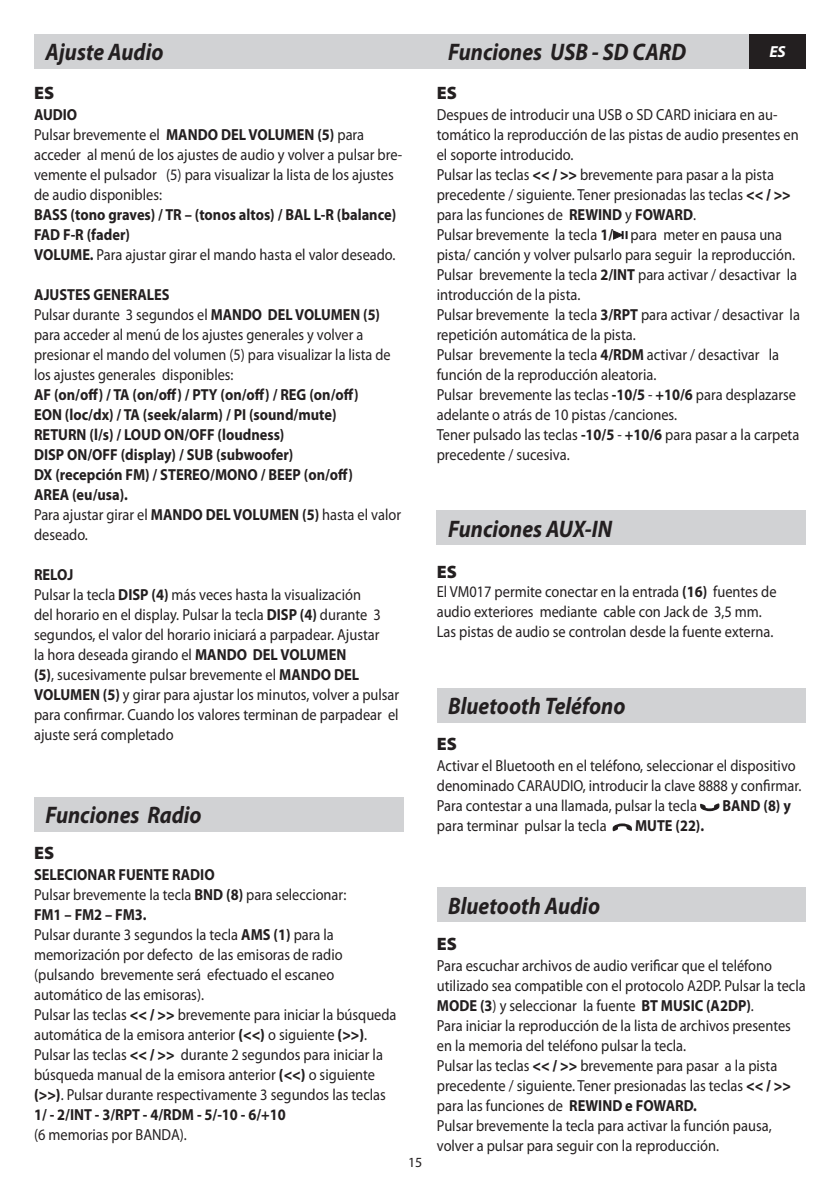
<style>
.page{position:relative;width:840px;height:1191px;background:#fff}
.page>*{position:absolute;margin:0;border:0;box-sizing:border-box;transform-origin:0 0}
.t1{font:italic 700 24px "Myriad Pro";color:#231f20;scale:.9 1}
.t2{font:900 18px "Myriad Pro";color:#231f20}
.t3{font:16px/20px "Myriad Pro";color:#231f20;scale:.9 1}
.t4{font:700 16px/20px "Myriad Pro";color:#231f20;scale:.9 1}
.t5{font:16px/20px "Myriad Pro";color:#231f20;scale:.89 1}
.t6{font:italic 700 16px "Myriad Pro";color:#fff}
.t7{font:14px "Myriad Pro";color:#231f20}
.s1{font-weight:700}
.s2{font-weight:400}
.s3{font-weight:900}
</style>
<div class="page">
<div style="left:34px;top:34px;width:771px;height:34px;background:#d1d2d4"></div>
<div style="left:748px;top:34px;width:57px;height:34px;background:#231f20"></div>
<div style="left:34px;top:797px;width:369px;height:34px;background:#d1d2d4"></div>
<svg style="left:613px;top:230px;width:14px;height:10px"></svg>
<div style="left:436px;top:511px;width:369px;height:34px;background:#d1d2d4"></div>
<div style="left:436px;top:688px;width:369px;height:34px;background:#d1d2d4"></div>
<svg style="left:700px;top:803px;width:19px;height:8px"></svg>
<svg style="left:612px;top:823px;width:20px;height:8px"></svg>
<div style="left:436px;top:888px;width:369px;height:34px;background:#d1d2d4"></div>
<h1 class="t1" style="left:45px;top:36px;width:133px">Ajuste Audio</h1>
<p class="t2" style="left:34px;top:81px;width:22px">ES</p>
<p class="t3" style="left:34px;top:105px;width:410px"><span class="s1">AUDIO<br></span>Pulsar brevemente el <span class="s1">MANDO DEL VOLUMEN (5)</span> para acceder al menú de los ajustes de audio y volver a pulsar bre&shy;vemente el pulsador (5) para visualizar la lista de los ajustes de audio disponibles:</p>
<p class="t4" style="left:34px;top:204px;width:404px">BASS (tono graves) / TR – (tonos altos) / BAL L-R (balance)<br>FAD F-R (fader)<br>VOLUME. <span class="s2">Para ajustar girar el mando hasta el valor deseado.</span></p>
<p class="t5" style="left:34px;top:285px;width:402px"><span class="s1">AJUSTES GENERALES<br></span>Pulsar durante 3 segundos el <span class="s1">MANDO DEL VOLUMEN (5) </span>para acceder al menú de los ajustes generales y volver a presionar el mando del volumen (5) para visualizar la lista de los ajustes generales disponibles:</p>
<p class="t4" style="left:34px;top:384px;width:409px">AF (on/off) / TA (on/off) / PTY (on/off) / REG (on/off)<br>EON (loc/dx) / TA (seek/alarm) / PI (sound/mute)<br>RETURN (l/s) / LOUD ON/OFF (loudness)<br>DISP ON/OFF (display) / SUB (subwoofer)<br>DX (recepción FM) / STEREO/MONO / BEEP (on/off)<br>AREA (eu/usa).<br><span class="s2">Para ajustar girar el</span> MANDO DEL VOLUMEN (5) <span class="s2">hasta el valor deseado.</span></p>
<p class="t3" style="left:34px;top:565px;width:407px"><span class="s1">RELOJ<br></span>Pulsar la tecla <span class="s1">DISP (4)</span> más veces hasta la visualización<br>del horario en el display. Pulsar la tecla <span class="s1">DISP (4)</span> durante 3 segundos, el valor del horario iniciará a parpadear. Ajustar<br>la hora deseada girando el <span class="s1">MANDO DEL VOLUMEN<br>(5)</span>, sucesivamente pulsar brevemente el <span class="s1">MANDO DEL VOLUMEN (5)</span> y girar para ajustar los minutos, volver a pulsar para confirmar. Cuando los valores terminan de parpadear el ajuste será completado</p>
<h1 class="t1" style="left:45px;top:799px;width:175px">Funciones Radio</h1>
<p class="t2" style="left:34px;top:841px;width:22px">ES</p>
<p class="t3" style="left:34px;top:864px;width:404px"><span class="s1">SELECIONAR FUENTE RADIO<br></span>Pulsar brevemente la tecla <span class="s1">BND (8)</span> para seleccionar:<br><span class="s1">FM1 – FM2 – FM3.<br></span>Pulsar durante 3 segundos la tecla <span class="s1">AMS (1)</span> para la memorización por defecto de las emisoras de radio (pulsando brevemente será efectuado el escaneo automático de las emisoras).<br>Pulsar las teclas <span class="s3">&lt;&lt; / &gt;&gt;</span> brevemente para iniciar la búsqueda automática de la emisora anterior <span class="s3">(&lt;&lt;)</span> o siguiente <span class="s3">(&gt;&gt;)</span>.<br>Pulsar las teclas <span class="s3">&lt;&lt; / &gt;&gt;</span> durante 2 segundos para iniciar la búsqueda manual de la emisora anterior <span class="s3">(&lt;&lt;)</span> o siguiente <span class="s3">(&gt;&gt;)</span>. Pulsar durante respectivamente 3 segundos las teclas <span class="s1">1/ - 2/INT - 3/RPT - 4/RDM - 5/-10 - 6/+10</span></p>
<p class="t3" style="left:34px;top:1124px;width:171px">(6 memorias por BANDA).</p>
<p class="t7" style="left:408px;top:1154px;width:16px">15</p>
<h1 class="t1" style="left:448px;top:36px;width:266px">Funciones USB - SD CARD</h1>
<p class="t2" style="left:436px;top:80px;width:22px">ES</p>
<p class="t6" style="left:768px;top:41px;width:18px">ES</p>
<p class="t3" style="left:436px;top:104px;width:405px">Despues de introducir una USB o SD CARD iniciara en au&shy;tomático la reproducción de las pistas de audio presentes en el soporte introducido.<br>Pulsar las teclas <span class="s3">&lt;&lt; / &gt;&gt;</span> brevemente para pasar a la pista precedente / siguiente. Tener presionadas las teclas <span class="s3">&lt;&lt; / &gt;&gt; </span>para las funciones de <span class="s1">REWIND</span> y <span class="s1">FOWARD</span>.<br>Pulsar brevemente la tecla <span class="s1">1/</span> para meter en pausa una pista/ canción y volver pulsarlo para seguir la reproducción.<br>Pulsar brevemente la tecla <span class="s1">2/INT</span> para activar / desactivar la introducción de la pista.<br>Pulsar brevemente la tecla <span class="s1">3/RPT</span> para activar / desactivar la repetición automática de la pista.<br>Pulsar brevemente la tecla <span class="s1">4/RDM</span> activar / desactivar la función de la reproducción aleatoria.<br>Pulsar brevemente las teclas <span class="s1">-10/5</span> - <span class="s1">+10/6</span> para desplazarse adelante o atrás de 10 pistas /canciones.<br>Tener pulsado las teclas <span class="s1">-10/5</span> - <span class="s1">+10/6</span> para pasar a la carpeta precedente / sucesiva.</p>
<h1 class="t1" style="left:448px;top:513px;width:184px">Funciones AUX-IN</h1>
<p class="t2" style="left:436px;top:560px;width:22px">ES</p>
<p class="t3" style="left:436px;top:581px;width:379px">El VM017 permite conectar en la entrada <span class="s1">(16)</span> fuentes de audio exteriores mediante cable con Jack de 3,5 mm.<br>Las pistas de audio se controlan desde la fuente externa.</p>
<h1 class="t1" style="left:448px;top:690px;width:198px">Bluetooth Teléfono</h1>
<p class="t2" style="left:436px;top:732px;width:22px">ES</p>
<p class="t3" style="left:436px;top:755px;width:406px">Activar el Bluetooth en el teléfono, seleccionar el dispositivo denominado CARAUDIO, introducir la clave 8888 y confirmar.<br>Para contestar a una llamada, pulsar la tecla</p>
<p class="t4" style="left:722px;top:795px;width:77px">BAND (8) y</p>
<p class="t3" style="left:436px;top:815px;width:190px">para terminar pulsar la tecla</p>
<p class="t4" style="left:634px;top:815px;width:78px">MUTE (22).</p>
<h1 class="t1" style="left:448px;top:890px;width:170px">Bluetooth Audio</h1>
<p class="t2" style="left:436px;top:931px;width:22px">ES</p>
<p class="t3" style="left:436px;top:955px;width:411px">Para escuchar archivos de audio verificar que el teléfono utilizado sea compatible con el protocolo A2DP. Pulsar la tecla <span class="s1">MODE (3</span>) y seleccionar la fuente <span class="s1">BT MUSIC (A2DP)</span>.<br>Para iniciar la reproducción de la lista de archivos presentes en la memoria del teléfono pulsar la tecla.<br>Pulsar las teclas <span class="s3">&lt;&lt; / &gt;&gt;</span> brevemente para pasar a la pista precedente / siguiente. Tener presionadas las teclas <span class="s3">&lt;&lt; / &gt;&gt; </span>para las funciones de <span class="s1">REWIND e FOWARD.<br></span>Pulsar brevemente la tecla para activar la función pausa, volver a pulsar para seguir con la reproducción.</p>
</div>
